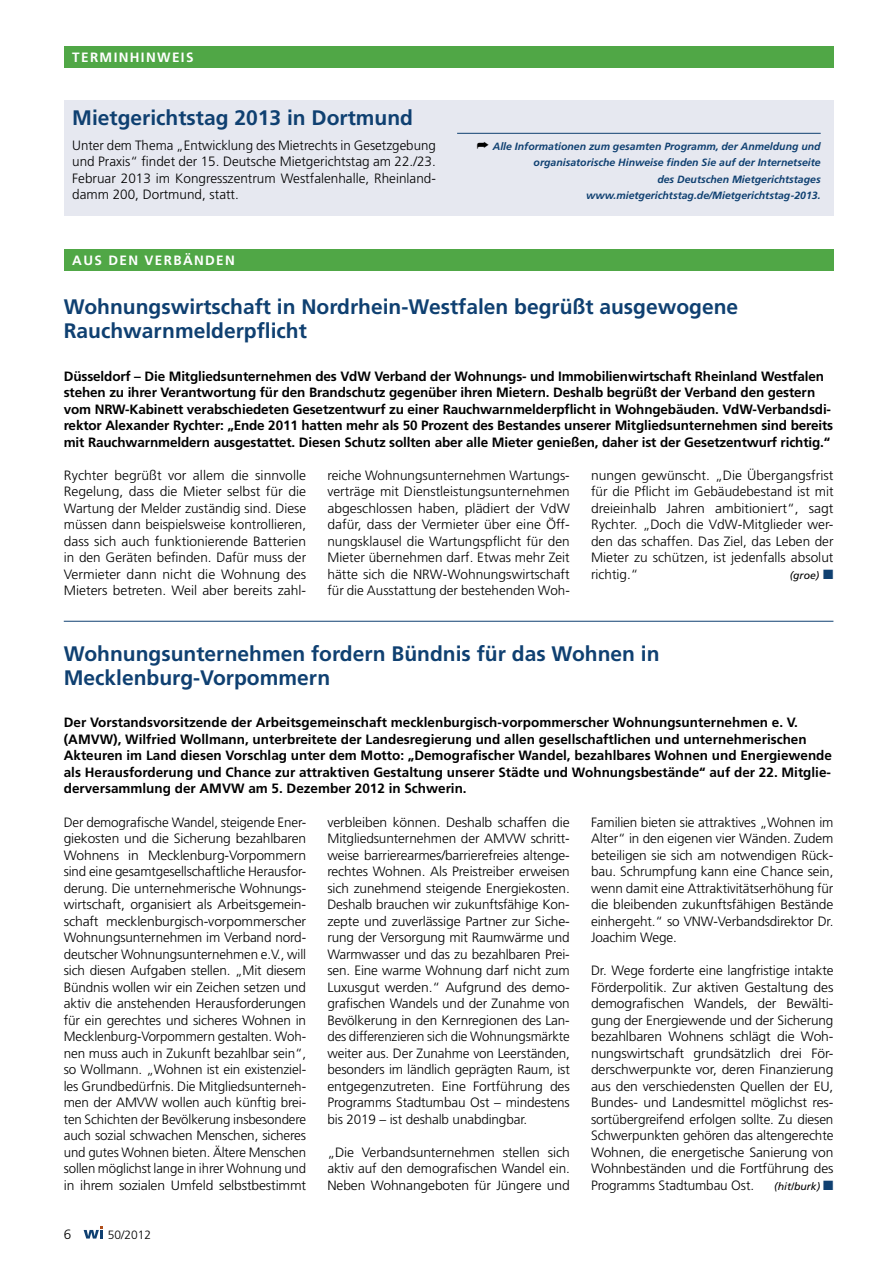
<style>
.page{position:relative;width:893px;height:1263px;background:#fff}
.page>*{position:absolute;margin:0;border:0;box-sizing:border-box;transform-origin:0 0}
.t1{font:700 21px/24px "Frutiger";color:#0f4071}
.t2{font:300 13.5px/16.5px "Frutiger";letter-spacing:-.01em;color:#000;text-align:justify}
.t3{font:700 13.5px/16.5px "Frutiger";letter-spacing:-.01em;color:#000}
.t4{font:700 13.5px "Frutiger";letter-spacing:.1em;color:#fff}
.t5{font:300 12px "Frutiger";color:#000}
.t6{font:italic 700 10.5px/16.5px "Frutiger";color:#0f4071;text-align:right}
.t7{font:italic 10.5px "Frutiger";color:#000}
.s1{color:#000}
.s2{color:#0f4071}
</style>
<div class="page">
<svg style="left:84px;top:1226px;width:19px;height:12px"></svg>
<div style="left:64px;top:46px;width:769px;height:21px;background:#50a746"></div>
<div style="left:64px;top:249px;width:769px;height:21px;background:#50a746"></div>
<div style="left:64px;top:100px;width:769px;height:116px;background:#e6e8f0"></div>
<hr style="left:457px;top:133px;width:364px;height:1px;background:#0f4071">
<hr style="left:64px;top:621px;width:769px;height:1px;background:#0f4071">
<p class="t4" style="left:72px;top:49px;width:19px">termi</p>
<p class="t4" style="left:119px;top:49px;width:49px">nhinweis</p>
<h1 class="t1" style="left:72px;top:105px;width:342px">Mietgerichtstag 2013 in Dortmund</h1>
<p class="t2" style="left:72px;top:137px;width:365px">Unter dem Thema „Entwicklung des Mietrechts in Gesetzgebung und Praxis“ findet der 15. Deutsche Mietgerichtstag am 22./23.<br>Februar 2013 im Kongresszentrum Westfalenhalle, Rheinland&shy;damm 200, Dortmund, statt.</p>
<p class="t6" style="left:477px;top:138px;width:345px"><span class="s1">➦</span> Alle Informationen zum gesamten Programm, der Anmeldung und organisatorische Hinweise finden Sie auf der Internetseite<br>des Deutschen Mietgerichtstages www.mietgerichtstag.de/Mietgerichtstag-2013.</p>
<p class="t4" style="left:72px;top:252px;width:11px">aus</p>
<p class="t4" style="left:108px;top:252px;width:47px">de n verbä</p>
<p class="t4" style="left:194px;top:252px;width:42px">nden</p>
<h1 class="t1" style="left:64px;top:295px;width:676px">Wohnungswirtschaft in Nordrhein-Westfalen begrüßt ausgewogene<br>Rauchwarnmelderpflicht</h1>
<p class="t3" style="left:64px;top:368px;width:771px">Düsseldorf – Die Mitgliedsunternehmen des VdW Verband der Wohnungs- und Immobilienwirtschaft Rheinland Westfalen stehen zu ihrer Verantwortung für den Brandschutz gegenüber ihren Mietern. Deshalb begrüßt der Verband den gestern vom NRW-Kabinett verabschiedeten Gesetzentwurf zu einer Rauchwarnmelderpflicht in Wohngebäuden. VdW-Verbandsdi&shy;rektor Alexander Rychter: „Ende 2011 hatten mehr als 50 Prozent des Bestandes unserer Mitgliedsunternehmen sind bereits mit Rauchwarnmeldern ausgestattet. Diesen Schutz sollten aber alle Mieter genießen, daher ist der Gesetzentwurf richtig.“</p>
<p class="t2" style="left:64px;top:467px;width:244px">Rychter begrüßt vor allem die sinnvolle Regelung, dass die Mieter selbst für die Wartung der Melder zuständig sind. Diese müssen dann beispielsweise kontrollieren, dass sich auch funktionierende Batterien in den Geräten befinden. Dafür muss der Vermieter dann nicht die Wohnung des Mieters betreten. Weil aber bereits zahl-</p>
<p class="t2" style="left:327px;top:467px;width:244px">reiche Wohnungsunternehmen Wartungs&shy;verträge mit Dienstleistungsunternehmen abgeschlossen haben, plädiert der VdW dafür, dass der Vermieter über eine Öff&shy;nungsklausel die Wartungspflicht für den Mieter übernehmen darf. Etwas mehr Zeit hätte sich die NRW-Wohnungswirtschaft für die Ausstattung der bestehenden Woh-</p>
<p class="t2" style="left:591px;top:467px;width:244px">nungen gewünscht. „Die Übergangsfrist für die Pflicht im Gebäudebestand ist mit dreieinhalb Jahren ambitioniert“, sagt Rychter. „Doch die VdW-Mitglieder wer&shy;den das schaffen. Das Ziel, das Leben der Mieter zu schützen, ist jedenfalls absolut richtig.“</p>
<p class="t7" style="left:790px;top:569px;width:45px">(groe) <span class="s2">■</span></p>
<h1 class="t1" style="left:64px;top:641px;width:597px">Wohnungsunternehmen fordern Bündnis für das Wohnen in<br>Mecklenburg-Vorpommern</h1>
<p class="t3" style="left:64px;top:715px;width:770px">Der Vorstandsvorsitzende der Arbeitsgemeinschaft mecklenburgisch-vorpommerscher Wohnungsunternehmen e. V. (AMVW), Wilfried Wollmann, unterbreitete der Landesregierung und allen gesellschaftlichen und unternehmerischen Akteuren im Land diesen Vorschlag unter dem Motto: „Demografischer Wandel, bezahlbares Wohnen und Energiewende als Herausforderung und Chance zur attraktiven Gestaltung unserer Städte und Wohnungsbestände“ auf der 22. Mitglie&shy;derversammlung der AMVW am 5. Dezember 2012 in Schwerin.</p>
<p class="t2" style="left:64px;top:814px;width:244px">Der demografische Wandel, steigende Ener&shy;giekosten und die Sicherung bezahlbaren Wohnens in Mecklenburg-Vorpommern sind eine gesamtgesellschaftliche Herausfor&shy;derung. Die unternehmerische Wohnungs&shy;wirtschaft, organisiert als Arbeitsgemein&shy;schaft mecklenburgisch-vorpommerscher Wohnungsunternehmen im Verband nord&shy;deutscher Wohnungsunternehmen e.V., will sich diesen Aufgaben stellen. „Mit diesem Bündnis wollen wir ein Zeichen setzen und aktiv die anstehenden Herausforderungen für ein gerechtes und sicheres Wohnen in Mecklenburg-Vorpommern gestalten. Woh&shy;nen muss auch in Zukunft bezahlbar sein“, so Wollmann. „Wohnen ist ein existenziel&shy;les Grundbedürfnis. Die Mitgliedsunterneh&shy;men der AMVW wollen auch künftig brei&shy;ten Schichten der Bevölkerung insbesondere auch sozial schwachen Menschen, sicheres und gutes Wohnen bieten. Ältere Menschen sollen möglichst lange in ihrer Wohnung und in ihrem sozialen Umfeld selbstbestimmt</p>
<p class="t2" style="left:327px;top:814px;width:244px">verbleiben können. Deshalb schaffen die Mitgliedsunternehmen der AMVW schritt&shy;weise barrierearmes/barrierefreies altenge&shy;rechtes Wohnen. Als Preistreiber erweisen sich zunehmend steigende Energiekosten.<br>Deshalb brauchen wir zukunftsfähige Kon&shy;zepte und zuverlässige Partner zur Siche&shy;rung der Versorgung mit Raumwärme und Warmwasser und das zu bezahlbaren Prei&shy;sen. Eine warme Wohnung darf nicht zum Luxusgut werden.“ Aufgrund des demo&shy;grafischen Wandels und der Zunahme von Bevölkerung in den Kernregionen des Lan&shy;des differenzieren sich die Wohnungsmärkte weiter aus. Der Zunahme von Leerständen, besonders im ländlich geprägten Raum, ist entgegenzutreten. Eine Fortführung des Programms Stadtumbau Ost – mindestens bis 2019 – ist deshalb unabdingbar.</p>
<p class="t2" style="left:591px;top:814px;width:244px">Familien bieten sie attraktives „Wohnen im Alter“ in den eigenen vier Wänden. Zudem beteiligen sie sich am notwendigen Rück&shy;bau. Schrumpfung kann eine Chance sein, wenn damit eine Attraktivitätserhöhung für die bleibenden zukunftsfähigen Bestände einhergeht.“ so VNW-Verbandsdirektor Dr.<br>Joachim Wege.</p>
<p class="t2" style="left:591px;top:962px;width:244px">Dr. Wege forderte eine langfristige intakte Förderpolitik. Zur aktiven Gestaltung des demografischen Wandels, der Bewälti&shy;gung der Energiewende und der Sicherung bezahlbaren Wohnens schlägt die Woh&shy;nungswirtschaft grundsätzlich drei För&shy;derschwerpunkte vor, deren Finanzierung aus den verschiedensten Quellen der EU, Bundes- und Landesmittel möglichst res&shy;sortübergreifend erfolgen sollte. Zu diesen Schwerpunkten gehören das altengerechte Wohnen, die energetische Sanierung von Wohnbeständen und die Fortführung des Programms Stadtumbau Ost.</p>
<p class="t2" style="left:327px;top:1144px;width:244px">„Die Verbandsunternehmen stellen sich aktiv auf den demografischen Wandel ein.<br>Neben Wohnangeboten für Jüngere und</p>
<p class="t7" style="left:774px;top:1180px;width:61px">(hit/burk) <span class="s2">■</span></p>
<p class="t2" style="left:64px;top:1226px;width:9px">6</p>
<p class="t5" style="left:108px;top:1227px;width:45px">50/2012</p>
</div>
